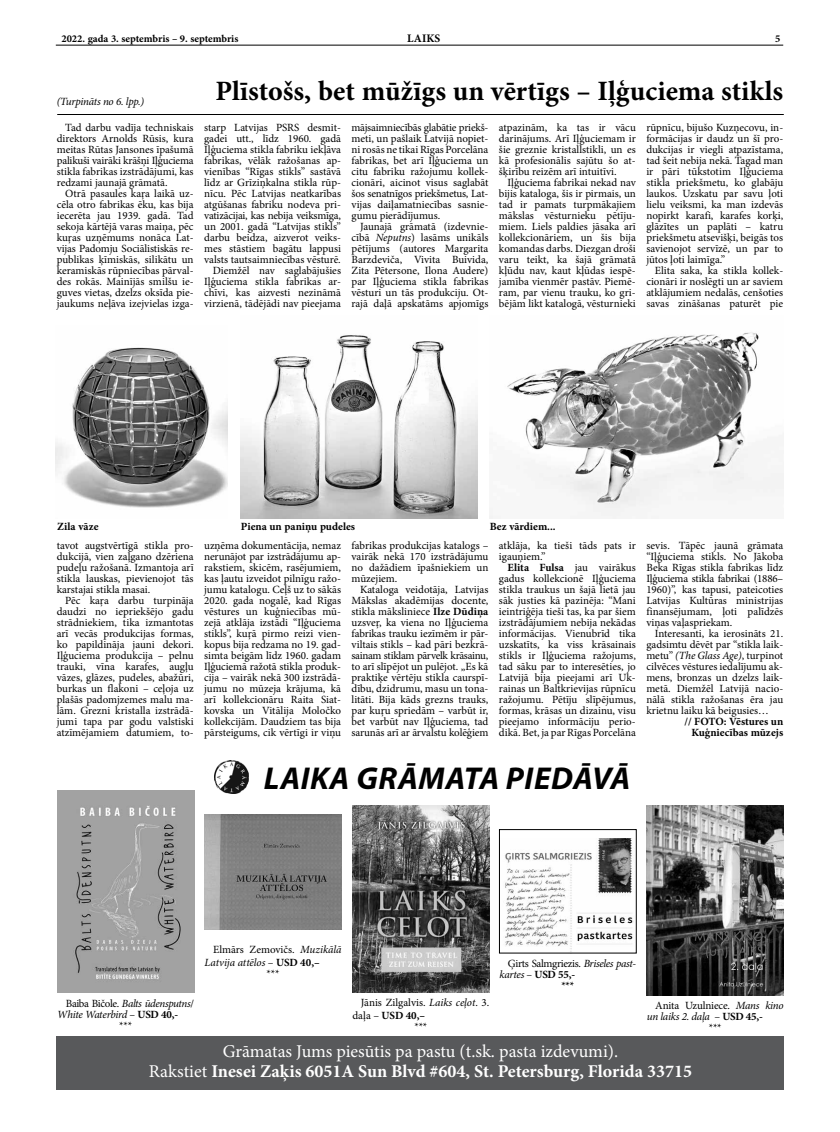
<style>
.page{position:relative;width:840px;height:1132px;background:#fff}
.page>*{position:absolute;margin:0;border:0;box-sizing:border-box;transform-origin:0 0}
.t1{font:italic 700 31.7px "Myriad Pro";letter-spacing:.02em;color:#000}
.t2{font:700 28px "Minion Pro";color:#000}
.t3{font:18px/20px "Minion Pro";color:#fff;text-align:center}
.t4{font:700 11.5px "Minion Pro";color:#000}
.t5{font:11px/11px "Minion Pro";color:#000}
.t6{font:700 11px/10.5px "Minion Pro";color:#000;text-align:right}
.t7{font:italic 11px "Minion Pro";letter-spacing:-.025em;color:#000}
.t8{font:italic 11px/13px "Minion Pro";letter-spacing:-.005em;color:#000}
.t9{font:11px "Minion Pro";letter-spacing:-.03em;color:#000}
.t10{font:700 10.5px "Minion Pro";color:#000}
.s1{font-style:italic}
.s2{font-weight:700}
.s3{font-style:normal}
.s4{font-weight:700;font-style:normal}
.s5{font-weight:400;font-style:italic}
.s6{font-weight:400}
</style>
<div class="page">
<hr style="left:56px;top:45px;width:726px;height:1px;background:#000">
<hr style="left:57px;top:114px;width:726px;height:1px;background:#000">
<img style="left:57px;top:790px;width:137px;height:202px">
<img style="left:646px;top:805px;width:136px;height:190px">
<img style="left:204px;top:814px;width:137px;height:115px">
<img style="left:214px;top:760px;width:34px;height:33px">
<div style="left:57px;top:1035px;width:726px;height:54px;background:#58595b"></div>
<img style="left:505px;top:838px;width:128px;height:111px">
<div style="left:499px;top:829px;width:137px;height:123px;border:1px solid #000"></div>
<img style="left:352px;top:805px;width:137px;height:187px">
<img style="left:489px;top:332px;width:293px;height:186px">
<img style="left:241px;top:335px;width:236px;height:183px">
<img style="left:56px;top:347px;width:172px;height:161px">
<p class="t10" style="left:61px;top:31px;width:178px">2022. gada 3. septembris – 9. septembris</p>
<p class="t4" style="left:407px;top:30px;width:34px">LAIKS</p>
<p class="t10" style="left:774px;top:31px;width:7px">5</p>
<p class="t7" style="left:57px;top:94px;width:89px">(Turpināts no 6. lpp.)</p>
<p class="t5" style="left:57px;top:122px;width:138px;text-align:justify;text-indent:9px">Tad darbu vadīja techniskais direktors Arnolds Rūsis, kura meitas Rūtas Jansones īpašumā palikuši vairāki krāšņi Iļģuciema stikla fabrikas izstrādājumi, kas redzami jaunajā grāmatā.</p>
<p class="t5" style="left:57px;top:188px;width:138px;text-align:center">Otrā pasaules kaŗa laikā uz-- cēla otro fabrikas ēku, kas bija iecerēta jau 1939. gadā. Tad sekoja kārtējā varas maiņa, pēc kuŗas uzņēmums nonāca Lat&shy;vijas Padomju Sociālistiskās re-- publikas ķīmiskās, silikātu un keramiskās rūpniecības pārval&shy;des rokās. Mainījās smilšu ie-- guves vietas, dzelzs oksīda pie&shy;jaukums neļāva izejvielas izga-</p>
<h2 class="t2" style="left:215px;top:71px;width:569px">Plīstošs, bet mūžīgs un vērtīgs – Iļģuciema stikls</h2>
<p class="t5" style="left:204px;top:122px;width:138px;text-align:right">starp Latvijas PSRS desmit&shy;gadei utt., līdz 1960. gadā<br>Iļģuciema stikla fabriku iekļāva fabrikas, vēlāk ražošanas ap-- vienības “Rīgas stikls” sastāvā līdz ar Grīziņkalna stikla rūp&shy;nīcu. Pēc Latvijas neatkarības atgūšanas fabriku nodeva pri&shy;vatizācijai, kas nebija veiksmīga, un 2001. gadā “Latvijas stikls” darbu beidza, aizverot veiks&shy;mes stāstiem bagātu lappusi valsts tautsaimniecības vēsturē.<br>Diemžēl nav saglabājušies<br>Iļģuciema stikla fabrikas ar-- chīvi, kas aizvesti nezināmā virzienā, tādējādi nav pieejama</p>
<p class="t5" style="left:351px;top:122px;width:138px;text-align:justify">mājsaimniecībās glabātie priekš&shy;meti, un pašlaik Latvijā nopiet&shy;ni rosās ne tikai Rīgas Porcelāna fabrikas, bet arī Iļģuciema un citu fabriku ražojumu kollek&shy;cionāri, aicinot visus saglabāt šos senatnīgos priekšmetus, Lat&shy;vijas daiļamatniecības sasnie&shy;gumu pierādījumus.</p>
<p class="t5" style="left:351px;top:221px;width:138px;text-indent:9px">Jaunajā grāmatā (izdevnie&shy;cībā <span class="s1">Neputns</span>) lasāms unikāls pētījums (autores Margarita<br>Barzdeviča, Vivita Buivida,<br>Zita Pētersone, Ilona Audere) par Iļģuciema stikla fabrikas vēsturi un tās produkciju. Ot-- rajā daļā apskatāms apjomīgs</p>
<p class="t5" style="left:498px;top:122px;width:138px">atpazinām, ka tas ir vācu darinājums. Arī Iļģuciemam ir šie greznie kristallstikli, un es kā profesionālis sajūtu šo at-- šķirību reizēm arī intuitīvi.</p>
<p class="t5" style="left:498px;top:177px;width:138px;text-align:justify;text-indent:9px">Iļģuciema fabrikai nekad nav bijis kataloga, šis ir pirmais, un tad ir pamats turpmākajiem mākslas vēsturnieku pētīju&shy;miem. Liels paldies jāsaka arī kollekcionāriem, un šis bija komandas darbs. Diezgan droši varu teikt, ka šajā grāmatā kļūdu nav, kaut kļūdas iespē&shy;jamība vienmēr pastāv. Piemē&shy;ram, par vienu trauku, ko gri&shy;bējām likt katalogā, vēsturnieki</p>
<p class="t5" style="left:646px;top:122px;width:138px">rūpnīcu, bijušo Kuzņecovu, in-- formācijas ir daudz un šī pro&shy;dukcijas ir viegli atpazīstama, tad šeit nebija nekā. Tagad man ir pāri tūkstotim Iļģuciema stikla priekšmetu, ko glabāju laukos. Uzskatu par savu ļoti lielu veiksmi, ka man izdevās nopirkt karafi, karafes korķi, glāzītes un paplāti – katru priekšmetu atsevišķi, beigās tos savienojot servīzē, un par to jūtos ļoti laimīga.”</p>
<p class="t5" style="left:646px;top:265px;width:138px;text-align:justify;text-indent:9px">Elita saka, ka stikla kollek&shy;cionāri ir noslēgti un ar saviem atklājumiem nedalās, cenšoties savas zināšanas paturēt pie</p>
<p class="t6" style="left:57px;top:521px;width:43px">Zila vāze</p>
<p class="t6" style="left:241px;top:521px;width:116px">Piena un paniņu pudeles</p>
<p class="t6" style="left:489px;top:521px;width:67px">Bez vārdiem...</p>
<p class="t5" style="left:57px;top:540px;width:138px;text-align:justify">tavot augstvērtīgā stikla pro&shy;dukcijā, vien zaļgano dzēriena pudeļu ražošanā. Izmantoja arī stikla lauskas, pievienojot tās karstajai stikla masai.</p>
<p class="t5" style="left:57px;top:595px;width:138px;text-indent:9px">Pēc kaŗa darbu turpināja daudzi no iepriekšējo gadu strādniekiem, tika izmantotas arī vecās produkcijas formas, ko papildināja jauni dekori.<br>Iļģuciema produkcija – pelnu trauki, vīna karafes, augļu vāzes, glāzes, pudeles, abažūri, burkas un flakoni – ceļoja uz plašās padomjzemes malu ma-- lām. Grezni kristalla izstrādā&shy;jumi tapa par godu valstiski atzīmējamiem datumiem, to--</p>
<p class="t5" style="left:204px;top:540px;width:138px">uzņēma dokumentācija, nemaz nerunājot par izstrādājumu ap-- rakstiem, skicēm, rasējumiem, kas ļautu izveidot pilnīgu ražo&shy;jumu katalogu. Ceļš uz to sākās<br>2020. gada nogalē, kad Rīgas vēstures un kuģniecības mū-- zejā atklāja izstādi “Iļģuciema stikls”, kuŗā pirmo reizi vien&shy;kopus bija redzama no 19. gad&shy;simta beigām līdz 1960. gadam<br>Iļģuciemā ražotā stikla produk&shy;cija – vairāk nekā 300 izstrādā&shy;jumu no mūzeja krājuma, kā arī kollekcionāru Raita Siat&shy;kovska un Vitālija Moločko kollekcijām. Daudziem tas bija pārsteigums, cik vērtīgi ir viņu</p>
<p class="t5" style="left:351px;top:540px;width:138px;text-align:justify">fabrikas produkcijas katalogs – vairāk nekā 170 izstrādājumu no dažādiem īpašniekiem un mūzejiem.</p>
<p class="t5" style="left:351px;top:584px;width:138px;text-align:justify;text-indent:9px">Kataloga veidotāja, Latvijas Mākslas akadēmijas docente, stikla māksliniece <span class="s2">Ilze Dūdiņa </span>uzsveŗ, ka viena no Iļģuciema fabrikas trauku iezīmēm ir pār&shy;viltais stikls – kad pāri bezkrā&shy;sainam stiklam pārvelk krāsainu, to arī slīpējot un pulējot. „Es kā praktiķe vērtēju stikla caurspī&shy;dību, dzidrumu, masu un tona&shy;litāti. Bija kāds grezns trauks, par kuŗu spriedām – varbūt ir, bet varbūt nav Iļģuciema, tad sarunās arī ar ārvalstu kolēģiem</p>
<p class="t5" style="left:498px;top:540px;width:138px">atklāja, ka tieši tāds pats ir igauņiem.”</p>
<p class="t5" style="left:498px;top:562px;width:138px;text-indent:9px"><span class="s2">Elita Fulsa</span> jau vairākus gadus kollekcionē Iļģuciema stikla traukus un šajā lietā jau sāk justies kā pazinēja: “Mani ieintriģēja tieši tas, ka par šiem izstrādājumiem nebija nekādas informācijas. Vienubrīd tika uzskatīts, ka viss krāsainais stikls ir Iļģuciema ražojums, tad sāku par to interesēties, jo<br>Latvijā bija pieejami arī Uk-- rainas un Baltkrievijas rūpnīcu ražojumu. Pētīju slīpējumus, formas, krāsas un dizainu, visu pieejamo informāciju perio&shy;dikā. Bet, ja par Rīgas Porcelāna</p>
<h1 class="t1" style="left:263px;top:757px;width:368px">LAIKA GRĀMATA PIEDĀVĀ</h1>
<p class="t5" style="left:646px;top:540px;width:138px;text-align:justify">sevis. Tāpēc jaunā grāmata “Iļģuciema stikls. No Jākoba Beka Rīgas stikla fabrikas līdz Iļģuciema stikla fabrikai (1886– 1960)”, kas tapusi, pateicoties Latvijas Kultūras ministrijas finansējumam, ļoti palīdzēs viņas vaļaspriekam.</p>
<p class="t5" style="left:646px;top:628px;width:138px;text-indent:9px">Interesanti, ka ierosināts 21. gadsimtu dēvēt par “stikla laik&shy;metu” <span class="s1">(The Glass Age)</span>, turpinot cilvēces vēstures iedalījumu ak-- mens, bronzas un dzelzs laik&shy;metā. Diemžēl Latvijā nacio&shy;nālā stikla ražošanas ēra jau krietnu laiku kā beigusies…</p>
<p class="t6" style="left:684px;top:715px;width:100px">// FOTO: Vēstures un<br>Kuģniecības mūzejs</p>
<p class="t8" style="left:204px;top:942px;width:138px;text-indent:9px"><span class="s3">Elmārs Zemovičs.</span> Muzikālā<br>Latvija attēlos <span class="s3">–</span> <span class="s4">USD 40,–</span></p>
<p class="t5" style="left:266px;top:967px;width:15px">***</p>
<p class="t9" style="left:507px;top:956px;width:130px">Ģirts Salmgriezis. <span class="s1">Briseles past-</span></p>
<p class="t6" style="left:499px;top:969px;width:77px"><span class="s5">kartes</span> <span class="s6">–</span> USD 55,-</p>
<p class="t6" style="left:561px;top:980px;width:15px">***</p>
<p class="t5" style="left:352px;top:995px;width:138px;line-height:13px;text-indent:9px">Jānis Zilgalvis. <span class="s1">Laiks ceļot</span>. 3. daļa – <span class="s2">USD 40,–</span></p>
<p class="t5" style="left:414px;top:1020px;width:15px">***</p>
<p class="t7" style="left:66px;top:995px;width:130px"><span class="s3">Baiba Bičole.</span> Balts ūdensputns<span class="s3">/</span></p>
<p class="t7" style="left:57px;top:1006px;width:122px">White Waterbird <span class="s3">–</span> <span class="s4">USD 40,-</span></p>
<p class="t5" style="left:119px;top:1019px;width:15px">***</p>
<p class="t5" style="left:655px;top:999px;width:130px">Anita Uzulniece. <span class="s1">Mans kino</span></p>
<p class="t7" style="left:646px;top:1008px;width:118px">un laiks 2. daļa <span class="s3">–</span> <span class="s4">USD 45,-</span></p>
<p class="t5" style="left:708px;top:1021px;width:15px">***</p>
<h3 class="t3" style="left:149px;top:1040px;width:544px">Grāmatas Jums piesūtis pa pastu (t.sk. pasta izdevumi).<br>Rakstiet <span class="s2">Inesei Zaķis 6051A Sun Blvd #604, St. Petersburg, Florida 33715</span></h3>
</div>
